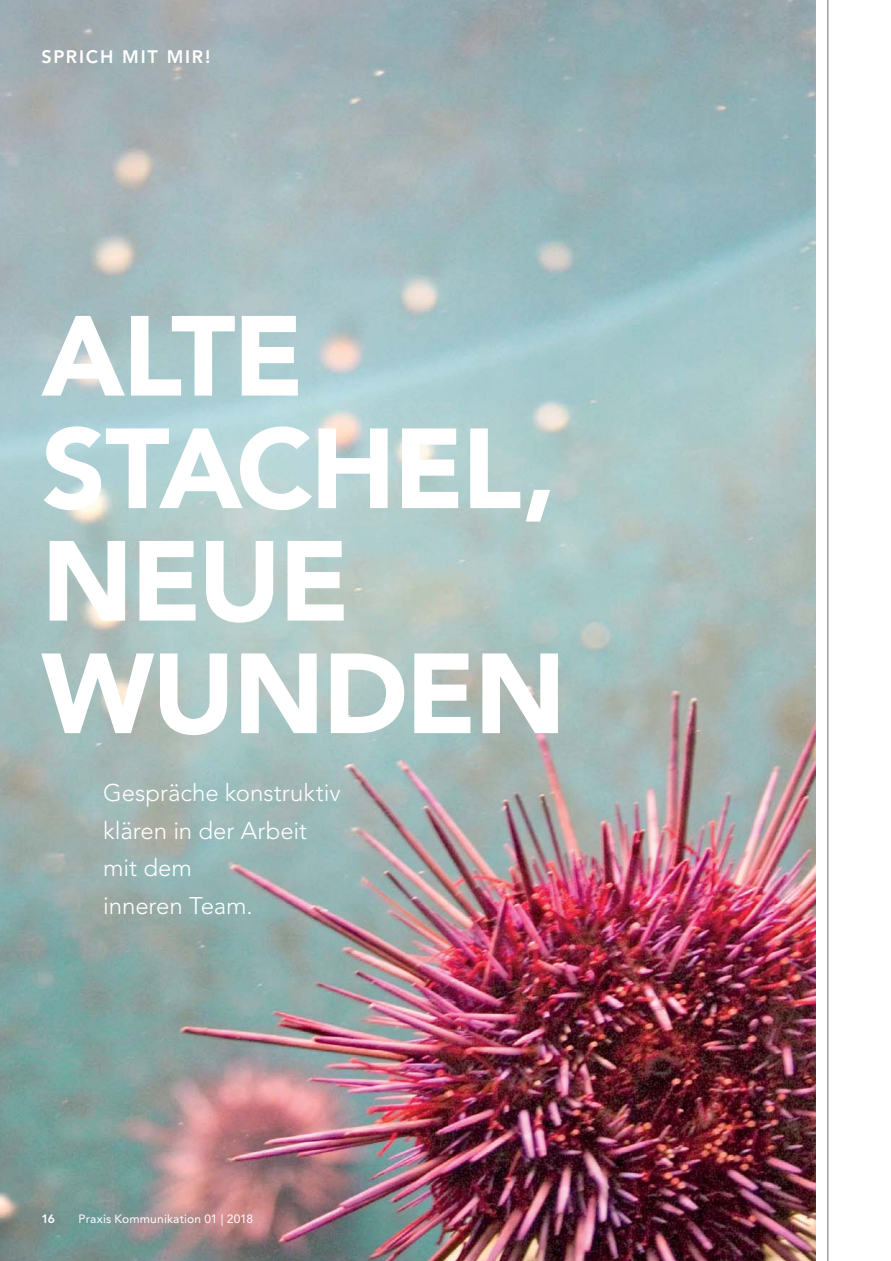
<style>
.page{position:relative;width:891px;height:1261px;background:#fff}
.page>*{position:absolute;margin:0;border:0;box-sizing:border-box;transform-origin:0 0}
.t1{font:900 112.5px/112.5px "Avenir LT Std";letter-spacing:-.025em;color:#fff}
.t2{font:300 24px/37.5px "Avenir LT Std";color:#fff}
.t3{font:800 18px "Avenir LT Std";letter-spacing:.1em;color:#fff}
.t4{font:12px "Avenir LT Std";letter-spacing:.015em;color:#fff}
.t5{font:800 12px "Avenir LT Std";color:#fff}
</style>
<div class="page">
<img style="left:0;top:0;width:815px;height:1261px">
<hr style="left:827px;top:0;width:1px;height:1261px;background:#6d6e70">
<p class="t3" style="left:41px;top:48px;width:170px">SPRICH MIT MIR!</p>
<h1 class="t1" style="left:41px;top:306px;width:526px">ALTE<br>STACHEL,<br>NEUE<br>WUNDEN</h1>
<p class="t2" style="left:103px;top:775px;width:239px">Gespräche konstruktiv klären in der Arbeit mit dem<br>inneren Team.</p>
<p class="t5" style="left:41px;top:1212px;width:15px">16</p>
<p class="t4" style="left:78px;top:1212px;width:176px">Praxis Kommunikation 01 | 2018</p>
</div>
